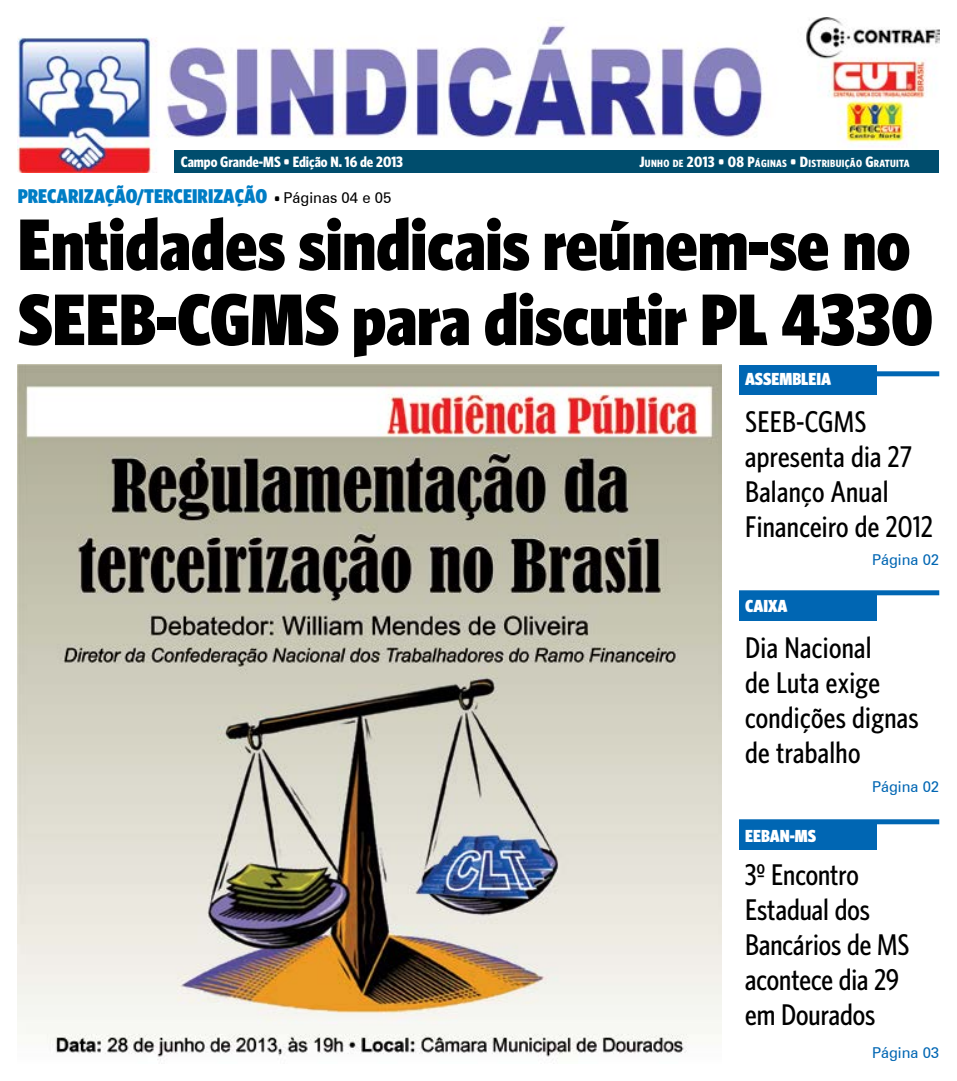
<style>
.page{position:relative;width:957px;height:1081px;background:#fff}
.page>*{position:absolute;margin:0;border:0;box-sizing:border-box;transform-origin:0 0}
.t1{font:900 73.12px/75px "Whitney Condensed";color:#000}
.t2{font:500 30px/35px "Whitney Condensed";letter-spacing:.01em;color:#000}
.t3{font:900 20px "Whitney Condensed";color:#007dc5}
.t4{font:900 17.5px "Whitney Condensed";color:#fff}
.t5{font:700 15px "Whitney Condensed";color:#fff}
.t6{font:15px "Zurich BT";color:#0066b3}
.t7{font:15px "Zurich BT";color:#000}
.t8{font:700 15px "Whitney Condensed";letter-spacing:.02em;color:#fff}
.t9{font:900 12.5px "Whitney Condensed";color:#000}
.t10{font:700 10.5px "Whitney Condensed";letter-spacing:.03em;color:#fff}
.s1{font-size:15px}
</style>
<div class="page">
<div style="left:739px;top:819px;width:200px;height:5px;background:#0066b3"></div>
<div style="left:739px;top:820px;width:137px;height:30px;background:#0066b3"></div>
<img style="left:18px;top:18px;width:921px;height:154px">
<div style="left:174px;top:150px;width:765px;height:23px;background:#004d6d"></div>
<div style="left:739px;top:590px;width:200px;height:5px;background:#0066b3"></div>
<div style="left:739px;top:371px;width:200px;height:5px;background:#0066b3"></div>
<div style="left:739px;top:591px;width:137px;height:30px;background:#0066b3"></div>
<div style="left:739px;top:365px;width:137px;height:30px;background:#0066b3"></div>
<img style="left:18px;top:364px;width:703px;height:696px">
<p class="t5" style="left:181px;top:153px;width:224px">Campo Grande-MS • Edição 1 6.N de 2013</p>
<p class="t3" style="left:18px;top:185px;width:251px">PRECARIZAÇÃO/TERCE IRIZAÇÃO</p>
<p class="t7" style="left:284px;top:189px;width:109px">Páginas 04 e 05</p>
<p class="t9" style="left:274px;top:192px;width:7px">•</p>
<p class="t8" style="left:687px;top:153px;width:59px">2013 • 08</p>
<p class="t10" style="left:800px;top:157px;width:111px"><span class="s1">D</span>ISTRIBUIÇÃO <span class="s1">G</span>RATUITA</p>
<p class="t10" style="left:639px;top:157px;width:46px"><span class="s1">J</span>UNHO DE</p>
<p class="t10" style="left:747px;top:157px;width:41px"><span class="s1">P</span>ÁGINAS</p>
<p class="t8" style="left:790px;top:153px;width:8px">•</p>
<h1 class="t1" style="left:18px;top:206px;width:917px">ENTIDADES SINDICAIS REÚNEM-SE NO<br>SEEB-CGMS PARA DISCUTIR PL 4330</h1>
<p class="t4" style="left:745px;top:369px;width:20px">ASSEMBLE</p>
<p class="t4" style="left:816px;top:369px;width:16px">IA</p>
<p class="t2" style="left:745px;top:403px;width:189px">SEEB-CGMS apresenta dia 27<br>Balanço Anual<br>Financeiro de 2012</p>
<p class="t4" style="left:745px;top:595px;width:44px">CAIXA</p>
<p class="t6" style="left:872px;top:551px;width:69px">Página 02</p>
<p class="t2" style="left:745px;top:629px;width:175px">Dia Nacional<br>de Luta exige condições dignas de trabalho</p>
<p class="t4" style="left:745px;top:826px;width:61px">EEBANM S-</p>
<p class="t6" style="left:872px;top:777px;width:69px">Página 02</p>
<p class="t2" style="left:745px;top:857px;width:166px">º3 Encontro<br>Estadual dos<br>Bancários de MS acontece dia 29 em Dourados</p>
<p class="t6" style="left:872px;top:1044px;width:69px">Página 03</p>
</div>
